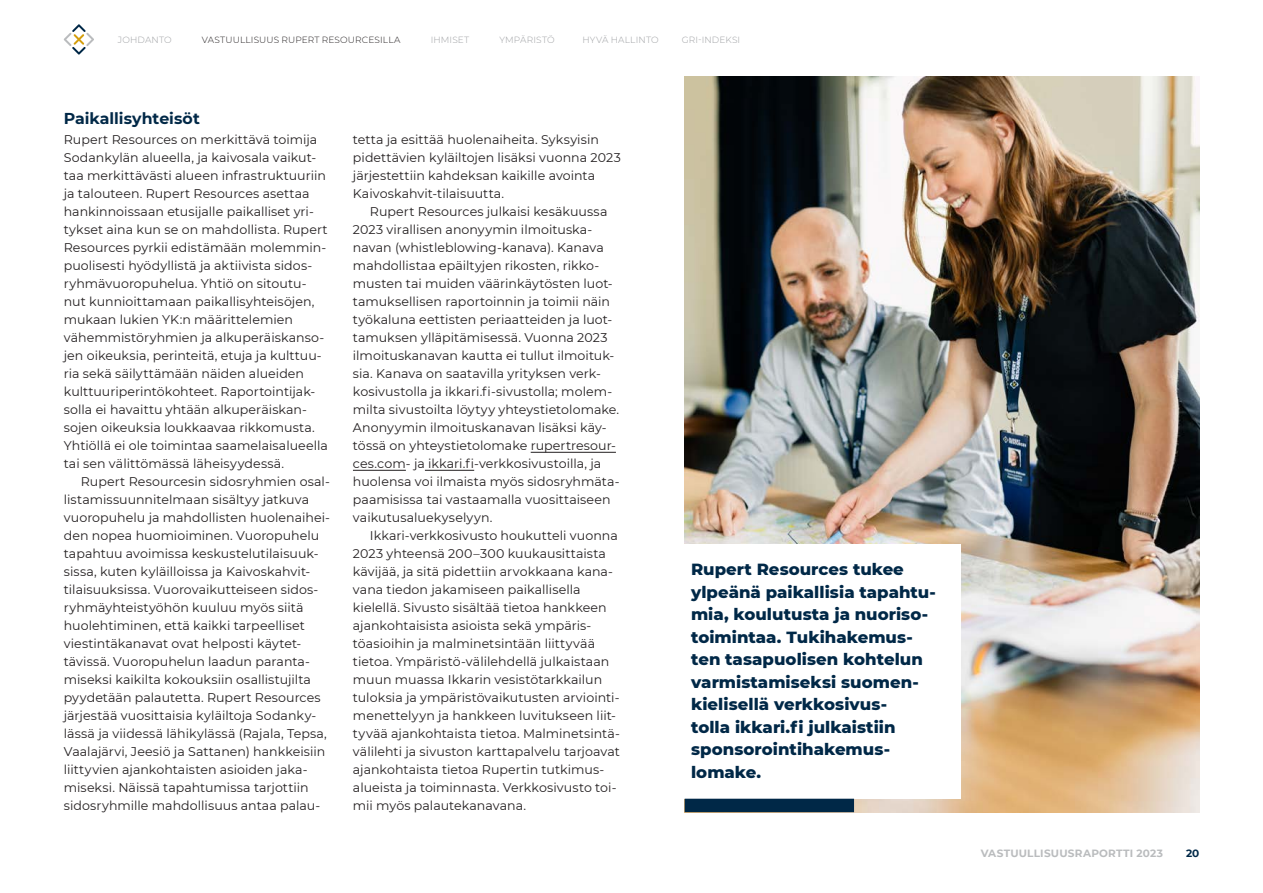
<style>
.page{position:relative;width:1263px;height:893px;background:#fff}
.page>*{position:absolute;margin:0;border:0;box-sizing:border-box;transform-origin:0 0}
.Manna_Ingressi{font:800 16.5px/22.5px "Montserrat";letter-spacing:.005em;color:#002847}
.Manna_SIS__Leipäteksti{font:700 15.75px "Montserrat";color:#002847}
.Manna_SIS__Leipäteksti-2{font:12.6px/18px "Montserrat";letter-spacing:.005em;color:#231f20}
.t1{font:700 10.5px "Montserrat";letter-spacing:.02em;color:#babcbe}
.t2{font:700 10.5px "Montserrat";color:#002847}
.t3{font:300 9px "Montserrat";letter-spacing:.015em;color:#9d9fa2}
.t4{font:300 9px "Montserrat";letter-spacing:.015em;color:#231f20}
</style>
<div class="page">
<svg style="left:64px;top:24px;width:30px;height:31px"></svg>
<hr style="left:531px;top:452px;width:85px;height:1px;background:#231f20">
<hr style="left:353px;top:470px;width:53px;height:1px;background:#231f20">
<hr style="left:425px;top:470px;width:49px;height:1px;background:#231f20">
<img style="left:685px;top:77px;width:514px;height:735px">
<div style="left:685px;top:544px;width:276px;height:255px;background:#fff"></div>
<div style="left:685px;top:799px;width:169px;height:13px;background:#002847"></div>
<p class="t3" style="left:118px;top:33px;width:55px">JOHDANTO</p>
<p class="t4" style="left:202px;top:33px;width:200px">VASTUULLISUUS RUPERT RESOURCESILLA</p>
<p class="t3" style="left:431px;top:33px;width:40px">IHMISET</p>
<p class="t3" style="left:499px;top:33px;width:57px">YMPÄRISTÖ</p>
<p class="t3" style="left:582px;top:33px;width:78px">HYVÄ HALLINTO</p>
<p class="t3" style="left:682px;top:33px;width:60px">GRI-INDEKSI</p>
<p class="Manna_SIS__Leipäteksti" style="left:64px;top:107px;width:138px">Paikallisyhteisöt</p>
<p class="Manna_SIS__Leipäteksti-2" style="left:64px;top:130px;width:266px">Rupert Resources on merkittävä toimija Sodankylän alueella, ja kaivosala vaikut&shy;taa merkittävästi alueen infrastruktuuriin ja talouteen. Rupert Resources asettaa hankinnoissaan etusijalle paikalliset yri&shy;tykset aina kun se on mahdollista. Rupert Resources pyrkii edistämään molemmin&shy;puolisesti hyödyllistä ja aktiivista sidos&shy;ryhmävuoropuhelua. Yhtiö on sitoutu&shy;nut kunnioittamaan paikallisyhteisöjen, mukaan lukien YK:n määrittelemien vähemmistöryhmien ja alkuperäiskanso&shy;jen oikeuksia, perinteitä, etuja ja kulttuu&shy;ria sekä säilyttämään näiden alueiden kulttuuriperintökohteet. Raportointijak&shy;solla ei havaittu yhtään alkuperäiskan&shy;sojen oikeuksia loukkaavaa rikkomusta.<br>Yhtiöllä ei ole toimintaa saamelaisalueella tai sen välittömässä läheisyydessä.</p>
<p class="Manna_SIS__Leipäteksti-2" style="left:64px;top:472px;width:268px;text-indent:17px">Rupert Resourcesin sidosryhmien osal&shy;listamissuunnitelmaan sisältyy jatkuva vuoropuhelu ja mahdollisten huolenaihei&shy;den nopea huomioiminen. Vuoropuhelu tapahtuu avoimissa keskustelutilaisuuk&shy;sissa, kuten kyläilloissa ja Kaivoskahvit&shy;tilaisuuksissa. Vuorovaikutteiseen sidos&shy;ryhmäyhteistyöhön kuuluu myös siitä huolehtiminen, että kaikki tarpeelliset viestintäkanavat ovat helposti käytet&shy;tävissä. Vuoropuhelun laadun paranta&shy;miseksi kaikilta kokouksiin osallistujilta pyydetään palautetta. Rupert Resources järjestää vuosittaisia kyläiltoja Sodanky&shy;lässä ja viidessä lähikylässä (Rajala, Tepsa, Vaalajärvi, Jeesiö ja Sattanen) hankkeisiin liittyvien ajankohtaisten asioiden jaka&shy;miseksi. Näissä tapahtumissa tarjottiin sidosryhmille mahdollisuus antaa palau-</p>
<p class="Manna_SIS__Leipäteksti-2" style="left:353px;top:130px;width:269px">tetta ja esittää huolenaiheita. Syksyisin pidettävien kyläiltojen lisäksi vuonna 2023 järjestettiin kahdeksan kaikille avointa Kaivoskahvit-tilaisuutta.</p>
<p class="Manna_SIS__Leipäteksti-2" style="left:353px;top:202px;width:268px;text-indent:17px">Rupert Resources julkaisi kesäkuussa 2023 virallisen anonyymin ilmoituska&shy;navan (whistleblowing-kanava). Kanava mahdollistaa epäiltyjen rikosten, rikko&shy;musten tai muiden väärinkäytösten luot&shy;tamuksellisen raportoinnin ja toimii näin työkaluna eettisten periaatteiden ja luot&shy;tamuksen ylläpitämisessä. Vuonna 2023 ilmoituskanavan kautta ei tullut ilmoituk&shy;sia. Kanava on saatavilla yrityksen verk&shy;kosivustolla ja ikkari.fi-sivustolla; molem&shy;milta sivustoilta löytyy yhteystietolomake.<br>Anonyymin ilmoituskanavan lisäksi käy&shy;tössä on yhteystietolomake rupertresour&shy;ces.com- ja ikkari.fi-verkkosivustoilla, ja huolensa voi ilmaista myös sidosryhmäta&shy;paamisissa tai vastaamalla vuosittaiseen vaikutusaluekyselyyn.</p>
<p class="Manna_SIS__Leipäteksti-2" style="left:353px;top:526px;width:268px;text-indent:17px">Ikkari-verkkosivusto houkutteli vuonna 2023 yhteensä 200–300 kuukausittaista kävijää, ja sitä pidettiin arvokkaana kana&shy;vana tiedon jakamiseen paikallisella kielellä. Sivusto sisältää tietoa hankkeen ajankohtaisista asioista sekä ympäris&shy;töasioihin ja malminetsintään liittyvää tietoa. Ympäristö-välilehdellä julkaistaan muun muassa Ikkarin vesistötarkkailun tuloksia ja ympäristövaikutusten arviointi&shy;menettelyyn ja hankkeen luvitukseen liit&shy;tyvää ajankohtaista tietoa. Malminetsintä&shy;välilehti ja sivuston karttapalvelu tarjoavat ajankohtaista tietoa Rupertin tutkimus&shy;alueista ja toiminnasta. Verkkosivusto toi&shy;mii myös palautekanavana.</p>
<p class="Manna_Ingressi" style="left:691px;top:557px;width:246px">Rupert Resources tukee ylpeänä paikallisia tapahtu&shy;mia, koulutusta ja nuoriso&shy;toimintaa. Tukihakemus&shy;ten tasapuolisen kohtelun varmistamiseksi suomen&shy;kielisellä verkkosivus-<br>tolla ikkari.fi julkaistiin sponsorointihakemus&shy;lomake.</p>
<p class="t1" style="left:981px;top:845px;width:184px">VASTUULLISUUSRAPORTTI 2023</p>
<p class="t2" style="left:1186px;top:845px;width:15px">20</p>
</div>
